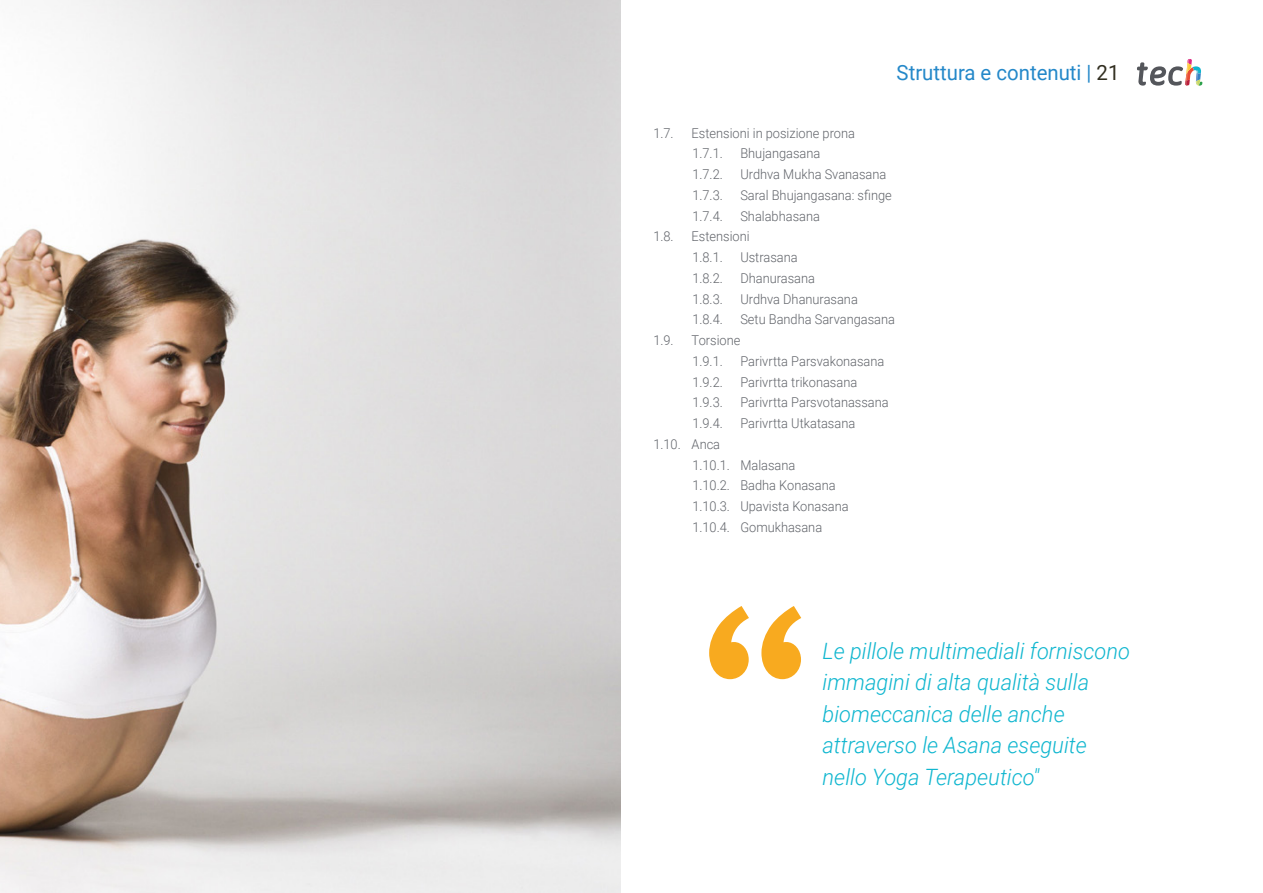
<style>
.page{position:relative;width:1263px;height:893px;background:#fff}
.page>*{position:absolute;margin:0;border:0;box-sizing:border-box;transform-origin:0 0}
.t1{font:italic 300 22.5px/31.5px "Roboto";color:#0fb6cf}
.t2{font:21px "Roboto";color:#2488c9}
.t3{font:300 13.5px/20.7px "Roboto";color:#61646a;scale:.95 1}
.s1{color:#312e20}
</style>
<div class="page">
<img style="left:0;top:0;width:621px;height:893px">
<svg style="left:1137px;top:59px;width:65px;height:27px"></svg>
<svg style="left:709px;top:606px;width:92px;height:73px"></svg>
<p class="t3" style="left:653px;top:122px;width:23px">1.7.</p>
<p class="t3" style="left:692px;top:122px;width:173px">Estensioni in posizione prona<br>1.7.1.</p>
<p class="t3" style="left:740px;top:143px;width:86px">Bhujangasana</p>
<h2 class="t2" style="left:897px;top:57px;width:224px">Struttura e contenuti | <span class="s1">21</span></h2>
<p class="t3" style="left:692px;top:164px;width:34px">1.7.2.</p>
<p class="t3" style="left:740px;top:164px;width:155px">Urdhva Mukha Svanasana</p>
<p class="t3" style="left:692px;top:184px;width:34px">1.7.3.</p>
<p class="t3" style="left:740px;top:184px;width:161px">Saral Bhujangasana: sfinge</p>
<p class="t3" style="left:692px;top:205px;width:34px">1.7.4.</p>
<p class="t3" style="left:740px;top:205px;width:85px">Shalabhasana</p>
<p class="t3" style="left:653px;top:226px;width:23px">1.8.</p>
<p class="t3" style="left:692px;top:226px;width:63px">Estensioni<br>1.8.1.</p>
<p class="t3" style="left:740px;top:247px;width:62px">Ustrasana</p>
<p class="t3" style="left:692px;top:267px;width:34px">1.8.2.</p>
<p class="t3" style="left:740px;top:267px;width:80px">Dhanurasana</p>
<p class="t3" style="left:692px;top:288px;width:34px">1.8.3.</p>
<p class="t3" style="left:740px;top:288px;width:125px">Urdhva Dhanurasana</p>
<p class="t3" style="left:692px;top:309px;width:34px">1.8.4.</p>
<p class="t3" style="left:740px;top:309px;width:164px">Setu Bandha Sarvangasana</p>
<p class="t3" style="left:653px;top:330px;width:23px">1.9.</p>
<p class="t3" style="left:692px;top:330px;width:53px">Torsione<br>1.9.1.</p>
<p class="t3" style="left:740px;top:350px;width:153px">Parivrtta Parsvakonasana</p>
<p class="t3" style="left:692px;top:371px;width:34px">1.9.2.</p>
<p class="t3" style="left:740px;top:371px;width:125px">Parivrtta trikonasana</p>
<p class="t3" style="left:692px;top:392px;width:34px">1.9.3.</p>
<p class="t3" style="left:740px;top:392px;width:158px">Parivrtta Parsvotanassana</p>
<p class="t3" style="left:692px;top:413px;width:34px">1.9.4.</p>
<p class="t3" style="left:740px;top:413px;width:122px">Parivrtta Utkatasana</p>
<p class="t3" style="left:692px;top:433px;width:166px;text-indent:-39px">1.10. Anca<br>1.10.1. Malasana<br>1.10.2. Badha Konasana<br>1.10.3. Upavista Konasana<br>1.10.4. Gomukhasana</p>
<h1 class="t1" style="left:822px;top:634px;width:309px">Le pillole multimediali forniscono immagini di alta qualità sulla biomeccanica delle anche attraverso le Asana eseguite nello Yoga Terapeutico"</h1>
</div>
